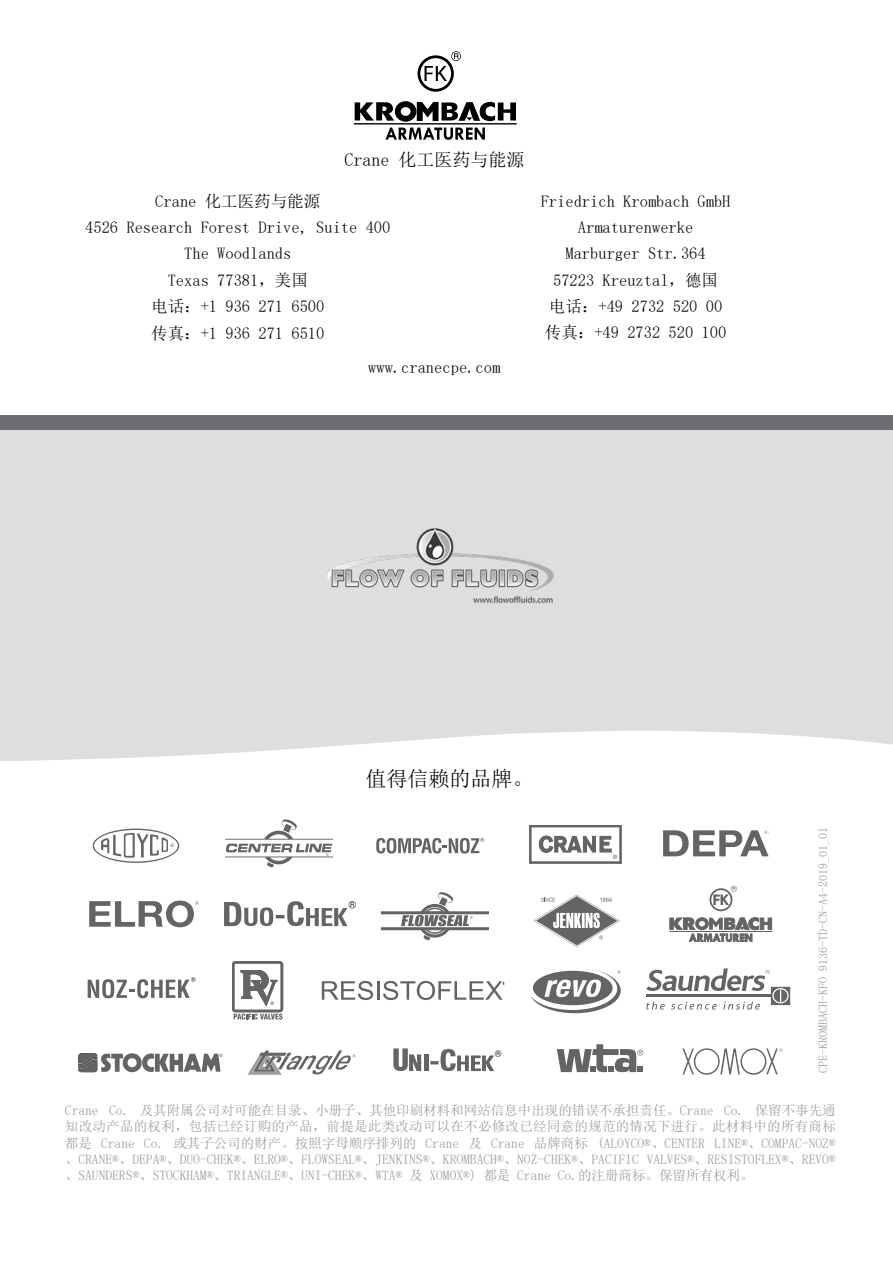
<style>
.page{position:relative;width:893px;height:1263px;background:#fff}
.page>*{position:absolute;margin:0;border:0;box-sizing:border-box;transform-origin:0 0}
.t1{font:21px "Sim Sun";color:#000}
.t2{font:18px "Sim Sun";color:#000}
.t3{font:16.5px/26.4px "Sim Sun";color:#000;text-align:center}
.t4{font:13.5px/16.2px "Sim Sun";color:#9a9894;text-align:justify}
.t5{font:12px "Sim Sun";color:#9a9894}
.t6{font:5.85px "Helvetica LT Std";color:#636466}
.t7{font:4.35px "Helvetica LT Std";color:#636466}
</style>
<div class="page">
<div style="left:0;top:430px;width:893px;height:331px;background:#dddedf"></div>
<img style="left:328px;top:527px;width:229px;height:78px">
<svg style="left:385px;top:128px;width:100px;height:12px"></svg>
<div style="left:418px;top:55px;width:36px;height:37px;border:3px solid #000;border-radius:50%"></div>
<hr style="left:354px;top:123px;width:163px;height:2px;background:#000">
<svg style="left:415px;top:101px;width:101px;height:21px"></svg>
<div style="left:395px;top:101px;width:21px;height:21px;border:6px solid #000;border-radius:50%"></div>
<svg style="left:355px;top:102px;width:39px;height:19px"></svg>
<svg style="left:424px;top:51px;width:37px;height:30px"></svg>
<div style="left:0;top:415px;width:893px;height:15px;background:#6d6e71"></div>
<svg style="left:93px;top:828px;width:86px;height:35px"></svg>
<svg style="left:225px;top:819px;width:108px;height:48px"></svg>
<svg style="left:376px;top:838px;width:108px;height:15px"></svg>
<svg style="left:538px;top:835px;width:74px;height:18px"></svg>
<div style="left:530px;top:861px;width:91px;height:3px;border:2px solid #636466"></div>
<div style="left:619px;top:825px;width:3px;height:39px;border:2px solid #636466"></div>
<div style="left:529px;top:825px;width:92px;height:2px;border:2px solid #636466"></div>
<div style="left:529px;top:825px;width:3px;height:39px;border:2px solid #636466"></div>
<svg style="left:663px;top:830px;width:106px;height:26px"></svg>
<hr style="left:381px;top:911px;width:108px;height:3px;background:#636466">
<hr style="left:381px;top:927px;width:108px;height:3px;background:#636466">
<svg style="left:401px;top:892px;width:72px;height:48px"></svg>
<svg style="left:533px;top:894px;width:87px;height:53px"></svg>
<svg style="left:224px;top:901px;width:132px;height:25px"></svg>
<svg style="left:89px;top:900px;width:110px;height:27px"></svg>
<div style="left:709px;top:888px;width:23px;height:23px;border:2px solid #636466;border-radius:50%"></div>
<svg style="left:669px;top:917px;width:104px;height:25px"></svg>
<svg style="left:713px;top:886px;width:24px;height:19px"></svg>
<svg style="left:78px;top:1053px;width:142px;height:19px"></svg>
<svg style="left:248px;top:1050px;width:108px;height:25px"></svg>
<svg style="left:430px;top:1049px;width:71px;height:22px"></svg>
<svg style="left:393px;top:1048px;width:28px;height:23px"></svg>
<div style="left:424px;top:1054px;width:5px;height:17px;background:#636466"></div>
<svg style="left:557px;top:1044px;width:86px;height:28px"></svg>
<svg style="left:682px;top:1048px;width:101px;height:27px"></svg>
<div style="left:232px;top:961px;width:51px;height:51px;border:3px solid #636466;border-radius:2px"></div>
<svg style="left:240px;top:970px;width:38px;height:36px"></svg>
<svg style="left:234px;top:1013px;width:49px;height:6px"></svg>
<svg style="left:88px;top:977px;width:108px;height:21px"></svg>
<svg style="left:322px;top:981px;width:182px;height:19px"></svg>
<svg style="left:530px;top:970px;width:91px;height:43px"></svg>
<svg style="left:646px;top:968px;width:144px;height:41px"></svg>
<h2 class="t2" style="left:344px;top:151px;width:182px">Crane 化工医药与能源</h2>
<p class="t3" style="left:85px;top:188px;width:307px">Crane 化工医药与能源<br>4526 Research Forest Drive, Suite 400<br>The Woodlands<br>Texas 77381，美国<br>电话：+1 936 271 6500<br>传真：+1 936 271 6510</p>
<p class="t3" style="left:368px;top:354px;width:133px">www.cranecpe.com</p>
<p class="t3" style="left:541px;top:188px;width:191px">Friedrich Krombach GmbH<br>Armaturenwerke<br>Marburger Str.364<br>57223 Kreuztal，德国<br>电话：+49 2732 520 00传真：+49 2732 520 100</p>
<p class="t7" style="left:220px;top:1053px;width:5px">®</p>
<h1 class="t1" style="left:366px;top:768px;width:170px">值得信赖的品牌。</h1>
<p class="t6" style="left:613px;top:854px;width:6px">®</p>
<p class="t5" style="left:817px;top:1073px;width:248px;rotate:-90deg">CPE-KROMBACH-KFO 9136-TD-CN-A4-2019_01_01</p>
<p class="t4" style="left:65px;top:1102px;width:772px">Crane Co. 及其附属公司对可能在目录、小册子、其他印刷材料和网站信息中出现的错误不承担责任。Crane Co. 保留不事先通知改动产品的权利，包括已经订购的产品，前提是此类改动可以在不必修改已经同意的规范的情况下进行。此材料中的所有商标都是 Crane Co. 或其子公司的财产。按照字母顺序排列的 Crane 及 Crane 品牌商标 (ALOYCO®、CENTER LINE®、COMPAC-NOZ®、CRANE®、DEPA®、DUO-CHEK®、ELRO®、FLOWSEAL®、JENKINS®、KROMBACH®、NOZ-CHEK®、PACIFIC VALVES®、RESISTOFLEX®、REVO®、SAUNDERS®、STOCKHAM®、TRIANGLE®、UNI-CHEK®、WTA® 及 XOMOX®) 都是 Crane Co.的注册商标。保留所有权利。</p>
</div>
